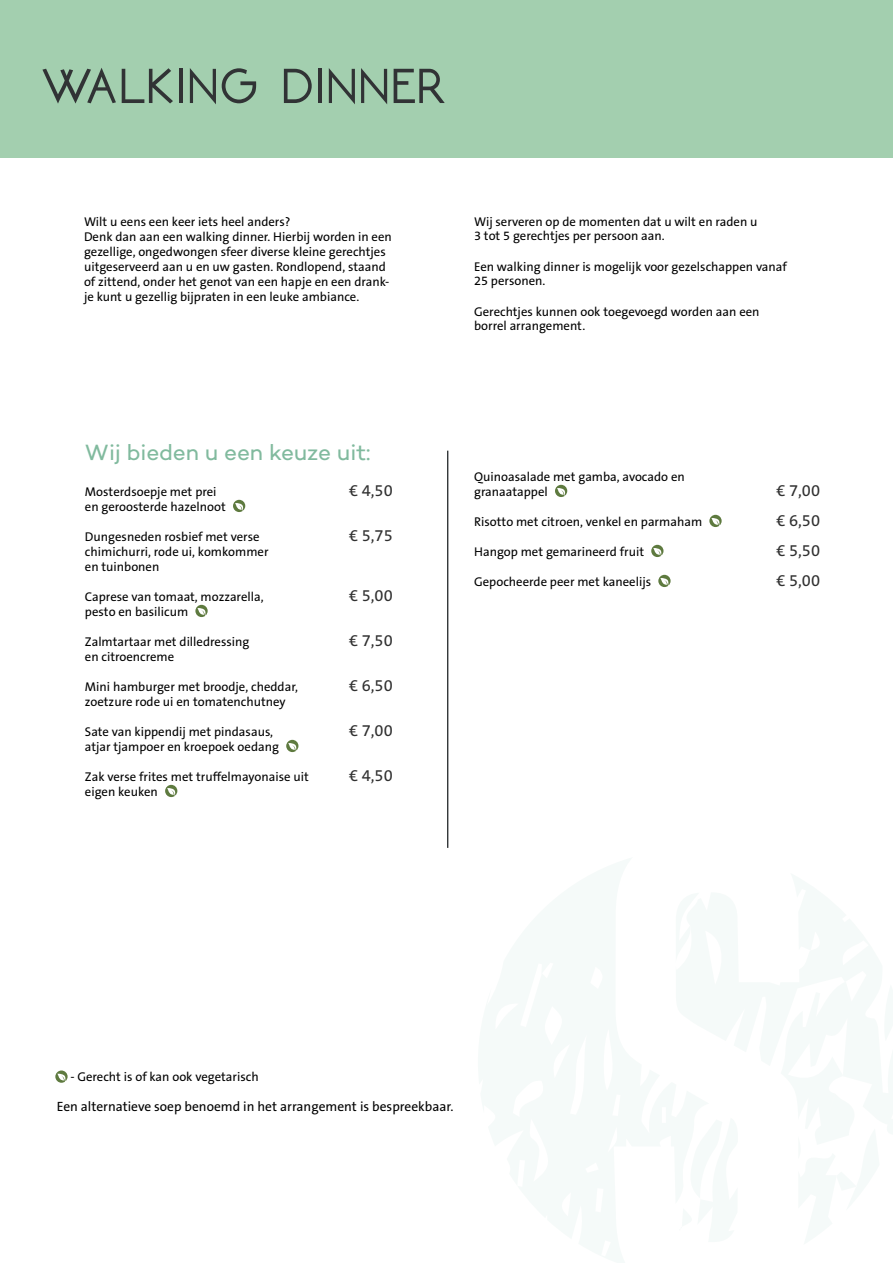
<style>
.page{position:relative;width:893px;height:1263px;background:#fff}
.page>*{position:absolute;margin:0;border:0;box-sizing:border-box;transform-origin:0 0}
.t1{font:700 65.1px "NEOTERIC";color:#313335}
.t2{font:22.5px "Campton";letter-spacing:-.005em;color:#81ba9e}
.t3{font:16.5px/30px "The Sans B5 Plain";color:#303030;text-align:justify}
.t4{font:13.5px "The Sans B5 Plain";color:#000}
.t5{font:12.75px/15px "The Sans B5 Plain";color:#000}
</style>
<div class="page">
<div style="left:0;top:0;width:893px;height:157px;background:#a3cfaf"></div>
<hr style="left:447px;top:451px;width:1px;height:397px;background:#2b2f31">
<svg style="left:555px;top:485px;width:12px;height:12px"></svg>
<svg style="left:709px;top:515px;width:13px;height:12px"></svg>
<svg style="left:651px;top:545px;width:12px;height:12px"></svg>
<svg style="left:658px;top:575px;width:13px;height:12px"></svg>
<svg style="left:55px;top:1070px;width:13px;height:13px"></svg>
<svg style="left:233px;top:500px;width:12px;height:12px"></svg>
<svg style="left:195px;top:605px;width:13px;height:12px"></svg>
<svg style="left:286px;top:740px;width:12px;height:12px"></svg>
<svg style="left:165px;top:785px;width:12px;height:12px"></svg>
<h1 class="t1" style="left:41px;top:47px;width:407px">walking dinner</h1>
<p class="t5" style="left:84px;top:214px;width:309px">Wilt u eens een keer iets heel anders?<br>Denk dan aan een walking dinner. Hierbij worden in een gezellige, ongedwongen sfeer diverse kleine gerechtjes uitgeserveerd aan u en uw gasten. Rondlopend, staand of zittend, onder het genot van een hapje en een drank&shy;je kunt u gezellig bijpraten in een leuke ambiance.</p>
<p class="t5" style="left:474px;top:214px;width:285px">Wij serveren op de momenten dat u wilt en raden u<br>3 tot 5 gerechtjes per persoon aan.</p>
<p class="t5" style="left:474px;top:259px;width:314px">Een walking dinner is mogelijk voor gezelschappen vanaf<br>25 personen.</p>
<p class="t5" style="left:474px;top:304px;width:287px">Gerechtjes kunnen ook toegevoegd worden aan een borrel arrangement.</p>
<h2 class="t2" style="left:85px;top:438px;width:287px">Wij bieden u een keuze uit:</h2>
<p class="t5" style="left:85px;top:484px;width:142px">Mosterdsoepje met prei en geroosterde hazelnoot</p>
<p class="t5" style="left:85px;top:529px;width:185px">Dungesneden rosbief met verse chimichurri, rode ui, komkommer en tuinbonen</p>
<p class="t5" style="left:85px;top:589px;width:180px">Caprese van tomaat, mozzarella, pesto en basilicum</p>
<p class="t5" style="left:85px;top:634px;width:166px">Zalmtartaar met dilledressing en citroencreme</p>
<p class="t5" style="left:85px;top:679px;width:214px">Mini hamburger met broodje, cheddar, zoetzure rode ui en tomatenchutney</p>
<p class="t5" style="left:85px;top:724px;width:196px">Sate van kippendij met pindasaus, atjar tjampoer en kroepoek oedang</p>
<p class="t5" style="left:85px;top:769px;width:225px">Zak verse frites met truffelmayonaise uit eigen keuken</p>
<p class="t3" style="left:349px;top:476px;width:45px">€ 4,50</p>
<p class="t3" style="left:349px;top:521px;width:45px">€ 5,75</p>
<p class="t3" style="left:349px;top:581px;width:45px">€ 5,00</p>
<p class="t3" style="left:349px;top:626px;width:45px">€ 7,50</p>
<p class="t3" style="left:349px;top:671px;width:45px">€ 6,50</p>
<p class="t3" style="left:349px;top:716px;width:45px">€ 7,00</p>
<p class="t3" style="left:349px;top:761px;width:45px">€ 4,50</p>
<p class="t5" style="left:474px;top:469px;width:212px">Quinoasalade met gamba, avocado en granaatappel</p>
<p class="t5" style="left:474px;top:514px;width:230px">Risotto met citroen, venkel en parmaham</p>
<p class="t5" style="left:474px;top:544px;width:171px">Hangop met gemarineerd fruit</p>
<p class="t5" style="left:474px;top:574px;width:178px">Gepocheerde peer met kaneelijs</p>
<p class="t3" style="left:776px;top:476px;width:45px">€ 7,00 € 6,50 € 5,50 € 5,00</p>
<p class="t5" style="left:70px;top:1069px;width:190px">- Gerecht is of kan ook vegetarisch</p>
<p class="t4" style="left:57px;top:1099px;width:398px">Een alternatieve soep benoemd in het arrangement is bespreekbaar.</p>
</div>
